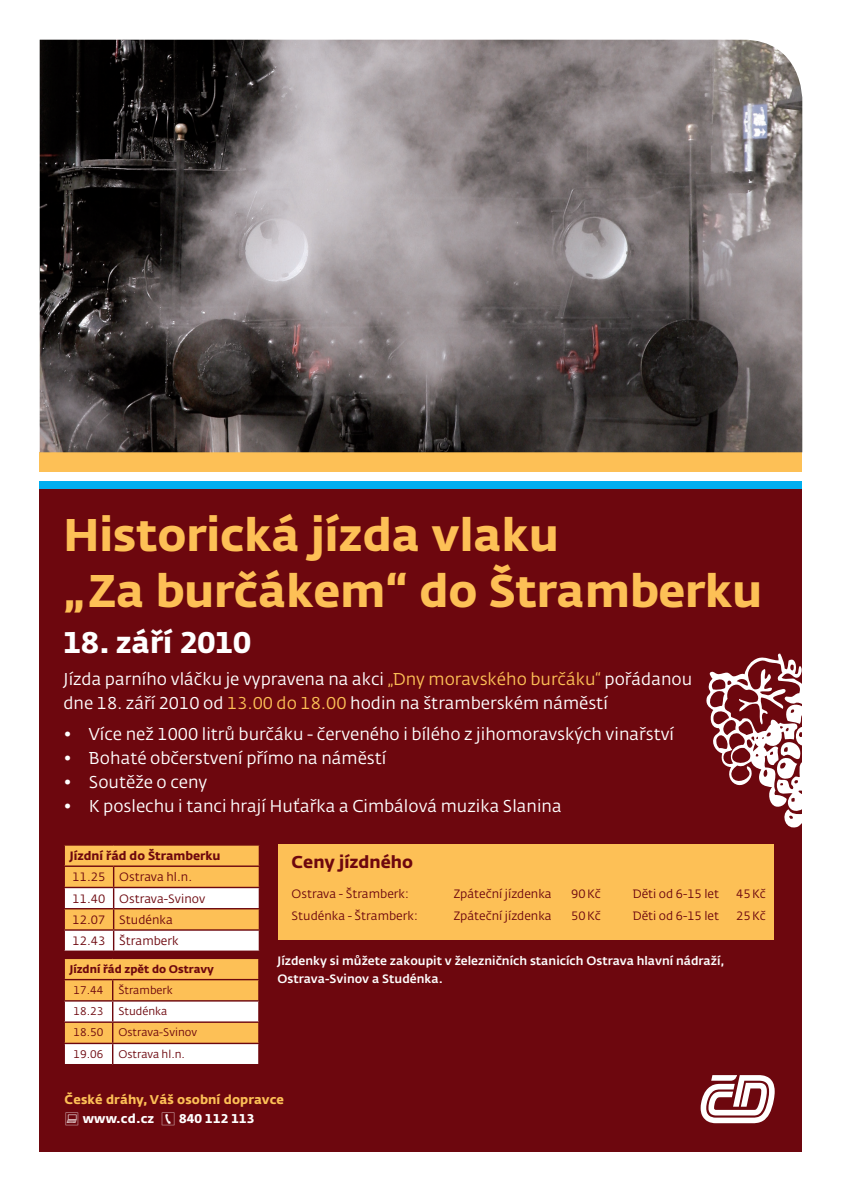
<style>
.page{position:relative;width:842px;height:1191px;background:#fff}
.page>*{position:absolute;margin:0;border:0;box-sizing:border-box;transform-origin:0 0}
.t1{font:700 45.3px/56.6px "CD Fedra";color:#fdc056}
.t2{font:700 29.7px "CD Fedra";color:#fff}
.t3{font:17px/24px "CD Fedra";color:#fff}
.t4{font:700 17px "CD Fedra";color:#6d070e}
.t5{font:700 12.6px/18.9px "CD Fedra";letter-spacing:.01em;color:#fdc056}
.t6{font:12px/21.3px "CD Fedra";color:#6d070e}
.t7{font:500 12px/18px "CD Fedra";color:#fff}
.t8{font:700 12px "CD Fedra";color:#6d070e}
.t9{font:11px "CD Fedra";color:#6d070e}
.t10{font:700 11px "CD Fedra";color:#6d070e}
.s1{color:#fdc056}
.s2{font-family:"Pikto CD";font-weight:400;color:#fff}
.s3{color:#fff}
</style>
<div class="page">
<div style="left:40px;top:489px;width:762px;height:662px;background:#6d070e"></div>
<div style="left:40px;top:452px;width:762px;height:20px;background:#fdc056"></div>
<div style="left:40px;top:480px;width:762px;height:9px;background:#00aeef"></div>
<svg style="left:701px;top:1075px;width:74px;height:48px"></svg>
<img style="left:40px;top:40px;width:762px;height:412px">
<svg style="left:706px;top:653px;width:96px;height:175px"></svg>
<svg style="left:64px;top:845px;width:196px;height:105px"></svg>
<svg style="left:64px;top:958px;width:195px;height:106px"></svg>
<hr style="left:258px;top:1044px;width:2px;height:20px;background:#6d070e">
<div style="left:278px;top:844px;width:495px;height:95px;background:#fdc056"></div>
<h1 class="t1" style="left:63px;top:506px;width:700px">Historická jízda vlaku<br>„Za burčákem“ do Štramberku</h1>
<h2 class="t2" style="left:63px;top:624px;width:189px">18. září 2010</h2>
<p class="t3" style="left:63px;top:667px;width:630px">Jízda parního vláčku je vypravena na akci <span class="s1">„Dny moravského burčáku“</span> pořádanou dne 18. září 2010 od <span class="s1">13.00 do 18.00</span> hodin na štramberském náměstí</p>
<p class="t3" style="left:63px;top:722px;width:612px">• Více než 1000 litrů burčáku - červeného i bílého z jihomoravských vinařství</p>
<p class="t3" style="left:63px;top:746px;width:324px">• Bohaté občerstvení přímo na náměstí</p>
<p class="t3" style="left:63px;top:770px;width:145px">• Soutěže o ceny</p>
<p class="t3" style="left:63px;top:795px;width:500px">• K poslechu i tanci hrají Huťařka a Cimbálová muzika Slanina</p>
<p class="t8" style="left:70px;top:848px;width:152px">Jízdní řád do Štramberku</p>
<p class="t6" style="left:73px;top:866px;width:134px">11.25 Ostrava hl.n.<br>11.40 Ostrava-Svinov<br>12.07 Studénka<br>12.43 Štramberk</p>
<p class="t10" style="left:70px;top:961px;width:146px">Jízdní řád zpět do Ostravy</p>
<p class="t9" style="left:74px;top:983px;width:31px">17.44</p>
<p class="t9" style="left:118px;top:983px;width:56px">Štramberk</p>
<p class="t9" style="left:74px;top:1005px;width:31px">18.23</p>
<p class="t9" style="left:118px;top:1005px;width:51px">Studénka</p>
<p class="t9" style="left:74px;top:1026px;width:31px">18.50</p>
<p class="t9" style="left:118px;top:1026px;width:80px">Ostrava-Svinov</p>
<p class="t9" style="left:74px;top:1047px;width:31px">19.06</p>
<p class="t9" style="left:118px;top:1047px;width:68px">Ostrava hl.n.</p>
<p class="t4" style="left:292px;top:851px;width:123px">Ceny jízdného</p>
<p class="t6" style="left:292px;top:884px;width:119px">Ostrava - Štramberk:</p>
<p class="t6" style="left:454px;top:884px;width:100px">Zpáteční jízdenka</p>
<p class="t6" style="left:571px;top:884px;width:31px">90Kč</p>
<p class="t6" style="left:633px;top:884px;width:88px">Děti od 6-15 let</p>
<p class="t6" style="left:736px;top:884px;width:31px">45Kč</p>
<p class="t6" style="left:292px;top:906px;width:128px">Studénka - Štramberk:</p>
<p class="t6" style="left:454px;top:906px;width:100px">Zpáteční jízdenka</p>
<p class="t6" style="left:571px;top:906px;width:31px">50Kč</p>
<p class="t6" style="left:633px;top:906px;width:88px">Děti od 6-15 let</p>
<p class="t6" style="left:736px;top:906px;width:31px">25Kč</p>
<p class="t7" style="left:278px;top:951px;width:449px">Jízdenky si můžete zakoupit v železničních stanicích Ostrava hlavní nádraží,<br>Ostrava-Svinov a Studénka.</p>
<p class="t5" style="left:65px;top:1090px;width:221px">České dráhy, Váš osobní dopravce <span class="s2">d</span> <span class="s3">www.cd.cz</span> <span class="s2">\</span> <span class="s3">840 112 113</span></p>
</div>
